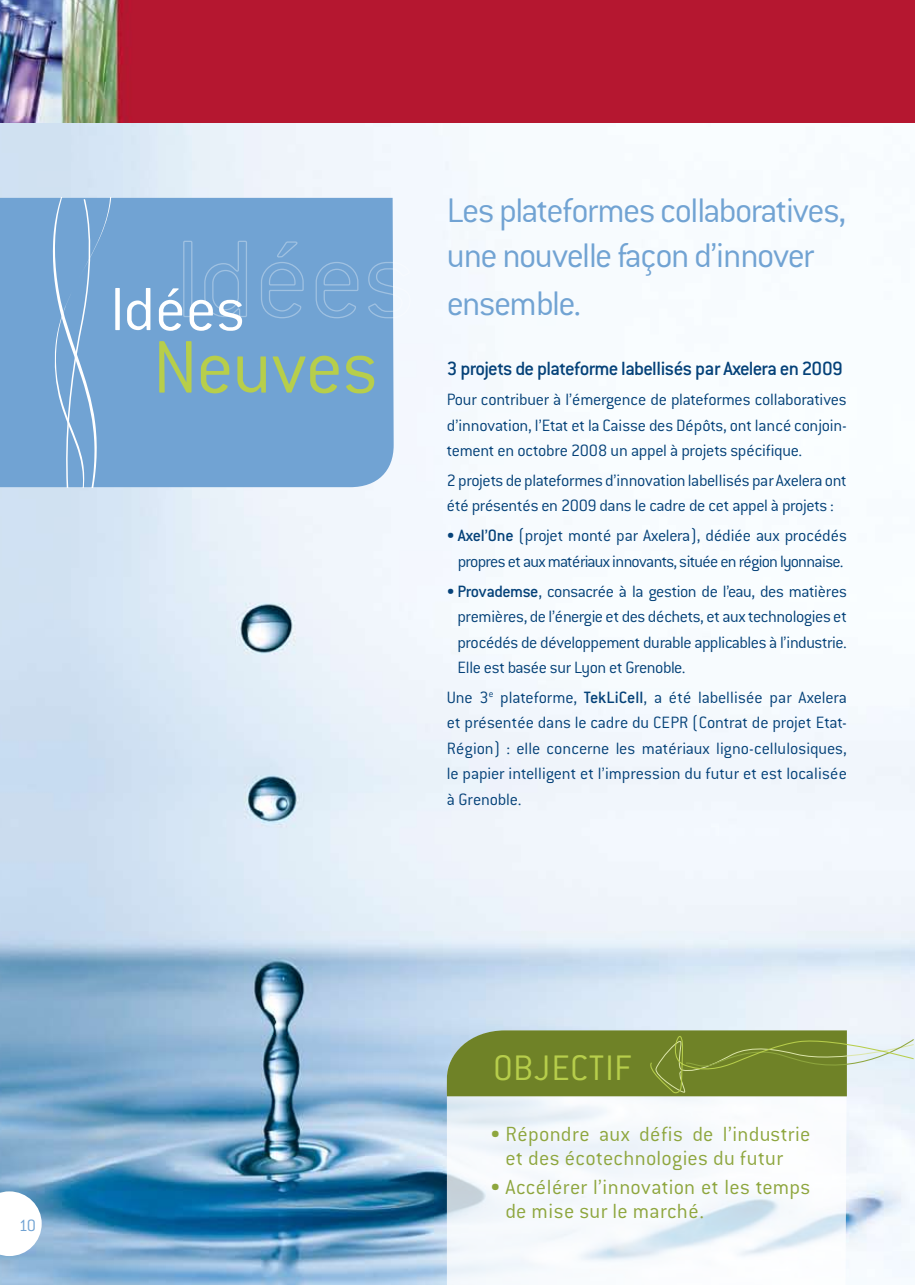
<style>
.page{position:relative;width:915px;height:1285px;background:#fff}
.page>*{position:absolute;margin:0;border:0;box-sizing:border-box;transform-origin:0 0}
.t1{font:300 81.75px "Conduit ITC";color:#b7ce4b}
.t2{font:300 67.05px "Conduit ITC";color:#fff}
.t3{font:300 39px "Conduit ITC";color:#b7ce4b}
.t4{font:300 37.5px/46.5px "Conduit ITC";letter-spacing:-.04em;color:#71a3d3}
.t5{font:300 22.5px/24px "Conduit ITC";letter-spacing:.015em;color:#8ea63e;text-align:center}
.t6{font:500 21px "Conduit ITC";letter-spacing:-.035em;color:#054279}
.t7{font:300 18px/25.5px "Conduit ITC";letter-spacing:-.015em;color:#054279;text-align:justify}
.t8{font:300 18px "Conduit ITC";color:#71a3d3}
.s1{font-weight:500}
</style>
<div class="page">
<img style="left:0;top:123px;width:914px;height:1161px">
<div style="left:0;top:198px;width:393px;height:289px;background:#71a3d3"></div>
<div style="left:183px;top:241px;width:9px;height:76px;border:1px solid #fff"></div>
<svg style="left:203px;top:240px;width:45px;height:78px;background:#76a6d4"></svg>
<svg style="left:260px;top:241px;width:44px;height:78px;background:#76a6d4"></svg>
<svg style="left:315px;top:261px;width:44px;height:58px;background:#77a7d5"></svg>
<svg style="left:367px;top:261px;width:44px;height:58px"></svg>
<svg style="left:447px;top:1096px;width:399px;height:188px;fill:#f6fafc"></svg>
<svg style="left:446px;top:1030px;width:468px;height:66px;background:#84954b"></svg>
<svg style="left:49px;top:198px;width:66px;height:291px;background:#7caad6"></svg>
<svg style="left:0;top:1191px;width:42px;height:64px"></svg>
<img style="left:0;top:0;width:914px;height:123px">
<h2 class="t2" style="left:110px;top:272px;width:137px">Idées</h2>
<h1 class="t1" style="left:152px;top:322px;width:227px">Neuves</h1>
<h3 class="t4" style="left:446px;top:187px;width:401px">Les plateformes collaboratives, une nouvelle façon d’innover ensemble.</h3>
<p class="t6" style="left:446px;top:357px;width:397px">3 projets de plateforme labellisés par Axelera en 2009</p>
<p class="t7" style="left:446px;top:387px;width:401px">Pour contribuer à l’émergence de plateformes collaboratives d’innovation, l’Etat et la Caisse des Dépôts, ont lancé conjoin&shy;tement en octobre 2008 un appel à projets spécifique.</p>
<p class="t7" style="left:446px;top:467px;width:401px">2 projets de plateformes d’innovation labellisés par Axelera ont été présentés en 2009 dans le cadre de cet appel à projets :</p>
<p class="t7" style="left:446px;top:523px;width:401px;text-align:center">• <span class="s1">Axel’One</span> (projet monté par Axelera), dédiée aux procédés propres et aux matériaux innovants, située en région lyonnaise.</p>
<p class="t7" style="left:457px;top:578px;width:391px;text-indent:-11px">• <span class="s1">Provademse</span>, consacrée à la gestion de l’eau, des matières premières, de l’énergie et des déchets, et aux technologies et procédés de développement durable applicables à l’industrie.<br>Elle est basée sur Lyon et Grenoble.</p>
<p class="t7" style="left:446px;top:684px;width:401px">Une 3<sup>e</sup> plateforme, <span class="s1">TekLiCell</span>, a été labellisée par Axelera et présentée dans le cadre du CEPR (Contrat de projet Etat-Région) : elle concerne les matériaux ligno-cellulosiques, le papier intelligent et l’impression du futur et est localisée à Grenoble.</p>
<p class="t8" style="left:19px;top:1215px;width:19px">10</p>
<h3 class="t3" style="left:493px;top:1046px;width:140px">OBJECTIF</h3>
<p class="t5" style="left:490px;top:1122px;width:321px">• Répondre aux défis de l’industrie et des écotechnologies du futur</p>
<p class="t5" style="left:505px;top:1174px;width:306px;text-align:left;text-indent:-15px">• Accélérer l’innovation et les temps de mise sur le marché.</p>
</div>
